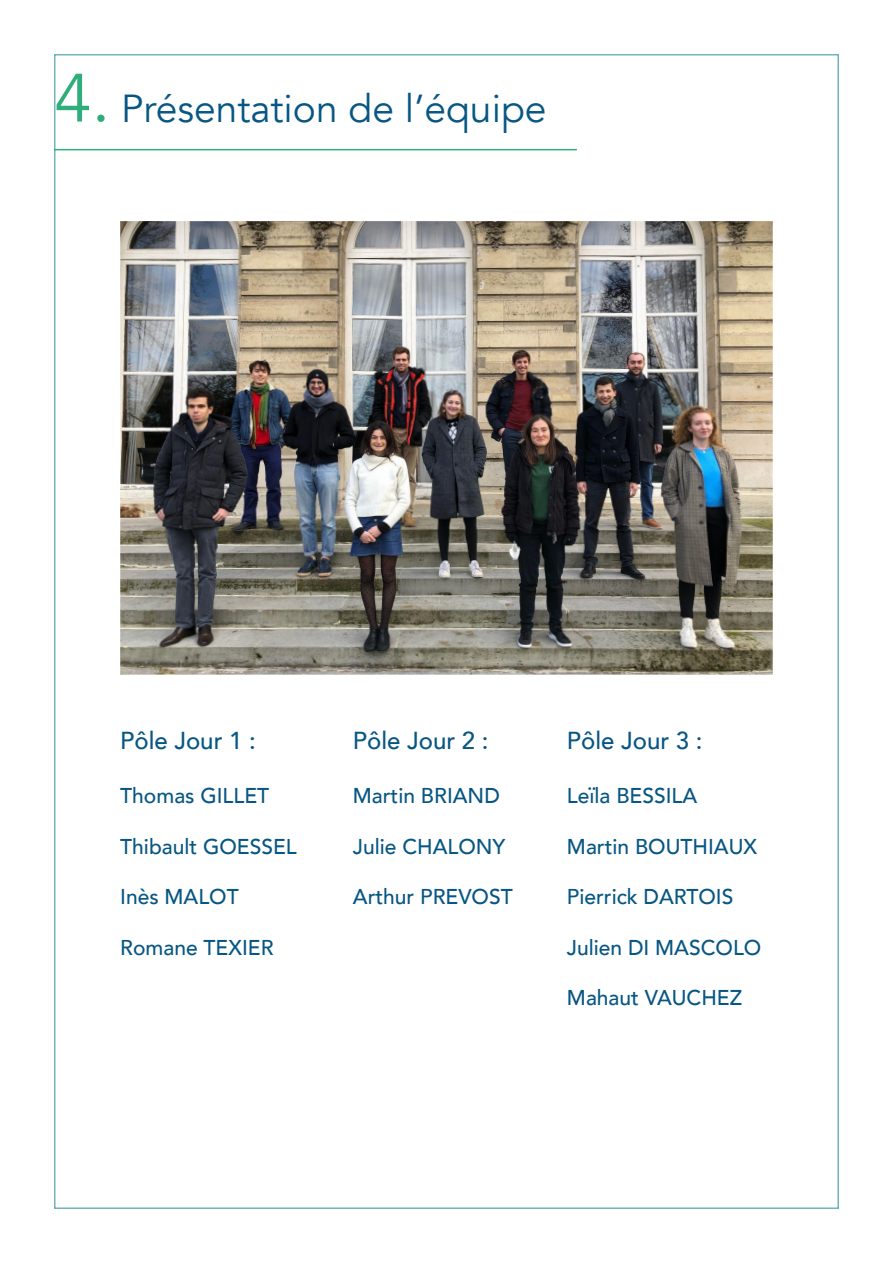
<style>
.page{position:relative;width:893px;height:1263px;background:#fff}
.page>*{position:absolute;margin:0;border:0;box-sizing:border-box;transform-origin:0 0}
.t1{font:39px "Avenir";color:#075683}
.t2{font:500 24.45px "Avenir";color:#075683}
.t3{font:500 21.45px "Avenir";color:#075683}
.s1{font-size:67.5px;color:#2fae7c}
</style>
<div class="page">
<hr style="left:54px;top:149px;width:523px;height:1px;background:#2fae7c">
<img style="left:120px;top:221px;width:653px;height:454px">
<p class="t1" style="left:54px;top:85px;width:494px"><span class="s1">4.</span> Présentation de l’équipe</p>
<p class="t2" style="left:120px;top:720px;width:137px">Pôle Jour 1 :</p>
<p class="t3" style="left:120px;top:777px;width:151px">Thomas GILLET</p>
<p class="t3" style="left:120px;top:828px;width:178px">Thibault GOESSEL</p>
<p class="t3" style="left:120px;top:878px;width:120px">Inès MALOT</p>
<p class="t3" style="left:120px;top:929px;width:155px">Romane TEXIER</p>
<p class="t2" style="left:353px;top:720px;width:137px">Pôle Jour 2 :</p>
<p class="t3" style="left:353px;top:777px;width:148px">Martin BRIAND</p>
<p class="t3" style="left:353px;top:828px;width:154px">Julie CHALONY</p>
<p class="t3" style="left:353px;top:878px;width:161px">Arthur PREVOST</p>
<p class="t2" style="left:567px;top:720px;width:137px">Pôle Jour 3 :</p>
<p class="t3" style="left:567px;top:777px;width:132px">Leïla BESSILA</p>
<p class="t3" style="left:567px;top:828px;width:192px">Martin BOUTHIAUX</p>
<p class="t3" style="left:567px;top:878px;width:168px">Pierrick DARTOIS</p>
<p class="t3" style="left:567px;top:929px;width:196px">Julien DI MASCOLO</p>
<p class="t3" style="left:567px;top:979px;width:177px">Mahaut VAUCHEZ</p>
</div>
